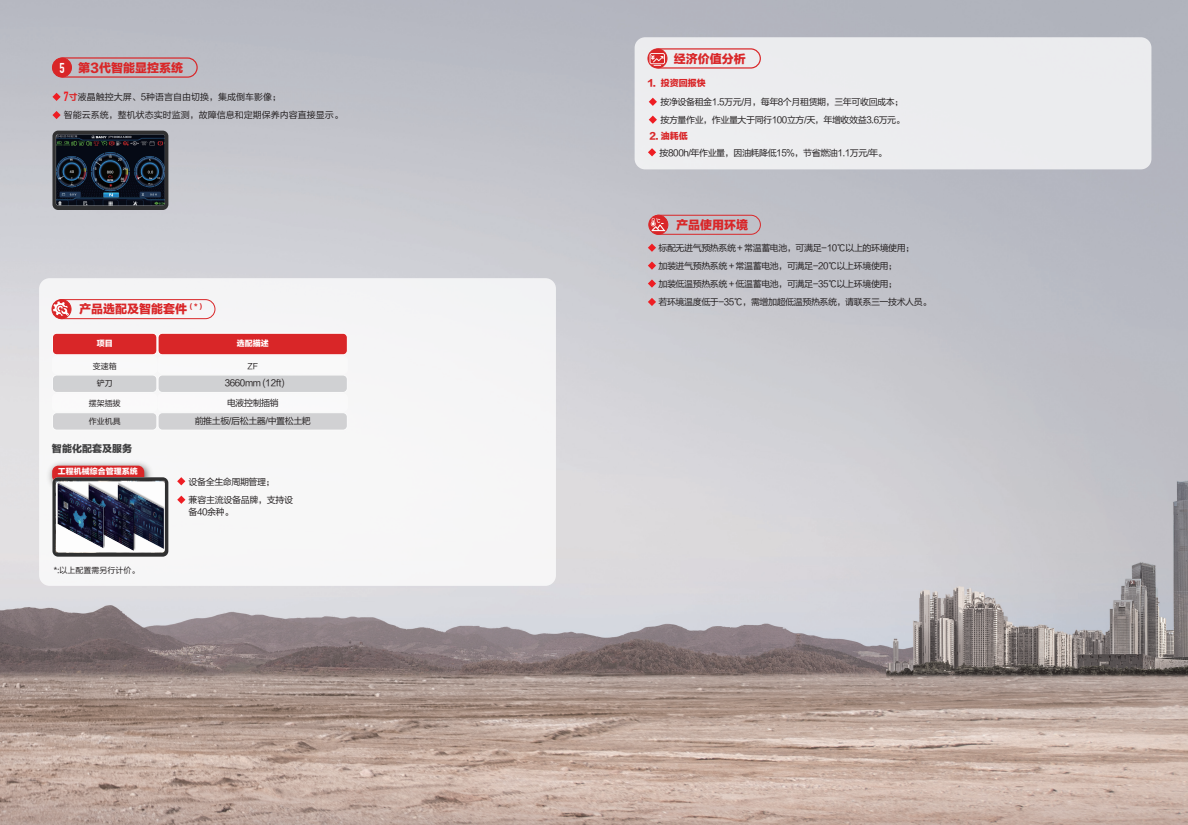
<style>
.page{position:relative;width:1188px;height:825px;background:#fff}
.page>*{position:absolute;margin:0;border:0;box-sizing:border-box;transform-origin:0 0}
.t1{font:12px "FZLTTHK GBK1 0";color:#d92628}
.t2{font:10px "FZLTTHK GBK1 0";color:#3e3e3f}
.t3{font:9px/18px "FZLTHJW GB1 0";letter-spacing:-.05em;color:#231f20}
.t4{font:9px/18px "FZLTHJW GB1 0";color:#231f20}
.t5{font:9px "FZLTTHK GBK1 0";color:#d92628}
.t6{font:8px "FZLTHK GBK1 0";color:#231f20}
.t7{font:8px "FZLTTHK GBK1 0";color:#fff}
.s1{font-family:"DIN Condensed";font-weight:700;font-size:14px;color:#fff}
.s2{font-family:"DIN Condensed";font-weight:700;font-size:13px;color:#ee1d23}
.s3{font-family:"FZLTCHK GBK1 0";color:#d92628}
</style>
<div class="page">
<img style="left:0;top:0;width:1188px;height:825px">
<div style="left:634px;top:37px;width:517px;height:132px;background:#ebecee;border-radius:11px"></div>
<svg style="left:649px;top:98px;width:8px;height:8px"></svg>
<svg style="left:649px;top:116px;width:8px;height:8px"></svg>
<div style="left:649px;top:48px;width:112px;height:21px;border:1px solid #d92628;border-radius:10px"></div>
<div style="left:648px;top:49px;width:19px;height:19px;background:#d92628;border-radius:50%"></div>
<div style="left:647px;top:48px;width:20px;height:20px;border:1px solid #d92628;border-radius:50%"></div>
<svg style="left:649px;top:53px;width:16px;height:13px"></svg>
<svg style="left:648px;top:148px;width:8px;height:8px"></svg>
<div style="left:52px;top:58px;width:19px;height:19px;background:#d92628;border-radius:50%"></div>
<div style="left:52px;top:57px;width:20px;height:21px;border:1px solid #d92628;border-radius:50%"></div>
<div style="left:53px;top:57px;width:145px;height:21px;border:1px solid #d92628;border-radius:10px"></div>
<svg style="left:52px;top:93px;width:9px;height:8px"></svg>
<svg style="left:52px;top:111px;width:9px;height:8px"></svg>
<div style="left:52px;top:131px;width:116px;height:79px;background:#313132;border-radius:6px"></div>
<img style="left:56px;top:134px;width:109px;height:72px">
<div style="left:648px;top:215px;width:20px;height:20px;border:1px solid #d92628;border-radius:50%"></div>
<svg style="left:651px;top:214px;width:110px;height:21px;background:#c7a6ac"></svg>
<svg style="left:648px;top:244px;width:8px;height:8px"></svg>
<svg style="left:648px;top:261px;width:8px;height:9px"></svg>
<svg style="left:648px;top:279px;width:8px;height:9px"></svg>
<svg style="left:648px;top:298px;width:8px;height:8px"></svg>
<div style="left:39px;top:278px;width:517px;height:308px;background:#f6f6f6;border-radius:11px"></div>
<div style="left:52px;top:333px;width:105px;height:22px;background:#d92628;border-radius:4px"></div>
<div style="left:52px;top:333px;width:105px;height:22px;border:1px solid #fff;border-radius:4px"></div>
<div style="left:158px;top:333px;width:189px;height:22px;background:#d92628;border-radius:4px"></div>
<div style="left:158px;top:333px;width:190px;height:22px;border:1px solid #fff;border-radius:4px"></div>
<div style="left:52px;top:356px;width:105px;height:18px;background:#fff;border-radius:4px"></div>
<div style="left:52px;top:356px;width:105px;height:18px;border:1px solid #fff;border-radius:4px"></div>
<div style="left:158px;top:356px;width:189px;height:18px;background:#fff;border-radius:4px"></div>
<div style="left:158px;top:356px;width:190px;height:18px;border:1px solid #fff;border-radius:4px"></div>
<div style="left:52px;top:375px;width:105px;height:17px;background:#d0d1d3;border-radius:4px"></div>
<div style="left:52px;top:375px;width:105px;height:18px;border:1px solid #fff;border-radius:4px"></div>
<div style="left:158px;top:375px;width:189px;height:17px;background:#d0d1d3;border-radius:4px"></div>
<div style="left:158px;top:375px;width:190px;height:18px;border:1px solid #fff;border-radius:4px"></div>
<div style="left:52px;top:394px;width:105px;height:17px;background:#fff;border-radius:4px"></div>
<div style="left:52px;top:394px;width:105px;height:17px;border:1px solid #fff;border-radius:4px"></div>
<div style="left:158px;top:394px;width:189px;height:17px;background:#fff;border-radius:4px"></div>
<div style="left:158px;top:394px;width:190px;height:17px;border:1px solid #fff;border-radius:4px"></div>
<div style="left:52px;top:413px;width:105px;height:17px;background:#d1d1d3;border-radius:4px"></div>
<div style="left:52px;top:412px;width:105px;height:18px;border:1px solid #fff;border-radius:4px"></div>
<div style="left:158px;top:413px;width:189px;height:17px;background:#d1d1d3;border-radius:4px"></div>
<div style="left:158px;top:412px;width:190px;height:18px;border:1px solid #fff;border-radius:4px"></div>
<div style="left:51px;top:299px;width:21px;height:20px;border:1px solid #d92628;border-radius:50%"></div>
<svg style="left:53px;top:299px;width:163px;height:21px"></svg>
<img style="left:49px;top:462px;width:102px;height:23px">
<div style="left:52px;top:466px;width:92px;height:16px;background:#d92628;border-radius:6px"></div>
<img style="left:52px;top:477px;width:116px;height:80px">
<svg style="left:177px;top:477px;width:8px;height:8px"></svg>
<svg style="left:177px;top:496px;width:8px;height:8px"></svg>
<svg style="left:56px;top:481px;width:109px;height:71px"></svg>
<img style="left:135px;top:481px;width:30px;height:69px">
<img style="left:135px;top:484px;width:29px;height:65px">
<img style="left:88px;top:481px;width:47px;height:70px">
<img style="left:105px;top:484px;width:29px;height:66px">
<img style="left:58px;top:481px;width:47px;height:69px">
<img style="left:58px;top:484px;width:46px;height:64px">
<h1 class="t1" style="left:59px;top:61px;width:125px"><span class="s1">5</span> 第3代智能显控系统</h1>
<p class="t4" style="left:64px;top:88px;width:281px"><span class="s2">7</span><span class="s3">寸</span>液晶触控大屏、5种语言自由切换，集成倒车影像；<br>智能云系统，整机状态实时监测，故障信息和定期保养内容直接显示。</p>
<h1 class="t1" style="left:79px;top:303px;width:127px">产品选配及智能套件<sup>（*）</sup></h1>
<p class="t7" style="left:97px;top:339px;width:17px">项目</p>
<p class="t7" style="left:237px;top:339px;width:33px">选配描述</p>
<p class="t6" style="left:93px;top:361px;width:25px">变速箱</p>
<p class="t6" style="left:247px;top:361px;width:12px">ZF</p>
<p class="t6" style="left:97px;top:379px;width:17px">铲刀</p>
<p class="t6" style="left:89px;top:399px;width:33px">摆架插拔</p>
<p class="t6" style="left:89px;top:417px;width:33px">作业机具</p>
<p class="t3" style="left:225px;top:375px;width:61px">3660mm (12ft)</p>
<p class="t3" style="left:195px;top:394px;width:118px;text-align:center">电液控制插销<br>前推土板/后松土器/中置松土耙</p>
<p class="t2" style="left:52px;top:443px;width:81px">智能化配套及服务</p>
<p class="t7" style="left:58px;top:467px;width:81px">工程机械综合管理系统</p>
<p class="t6" style="left:54px;top:565px;width:87px">*:以上配置需另行计价。</p>
<p class="t3" style="left:189px;top:473px;width:106px">设备全生命周期管理；<br>兼容主流设备品牌，支持设</p>
<p class="t3" style="left:189px;top:503px;width:46px">备40余种。</p>
<h1 class="t1" style="left:674px;top:52px;width:73px">经济价值分析</h1>
<p class="t5" style="left:648px;top:78px;width:59px">1. 投资回报快</p>
<p class="t3" style="left:660px;top:93px;width:246px">按净设备租金1.5万元/月，每年8个月租赁期，三年可收回成本；按方量作业，作业量大于同行100立方/天，年增收效益3.6万元。</p>
<p class="t3" style="left:659px;top:144px;width:229px">按800h/年作业量，因油耗降低15%，节省燃油1.1万元/年。</p>
<p class="t5" style="left:649px;top:131px;width:40px">2. 油耗低</p>
<h1 class="t1" style="left:676px;top:218px;width:73px">产品使用环境</h1>
<p class="t3" style="left:658px;top:239px;width:274px">标配无进气预热系统＋常温蓄电池，可满足-10℃以上的环境使用；<br>加装进气预热系统＋常温蓄电池，可满足-20℃以上环境使用；<br>加装低温预热系统＋低温蓄电池，可满足-35℃以上环境使用；<br>若环境温度低于-35℃，需增加超低温预热系统，请联系三一技术人员。</p>
</div>
